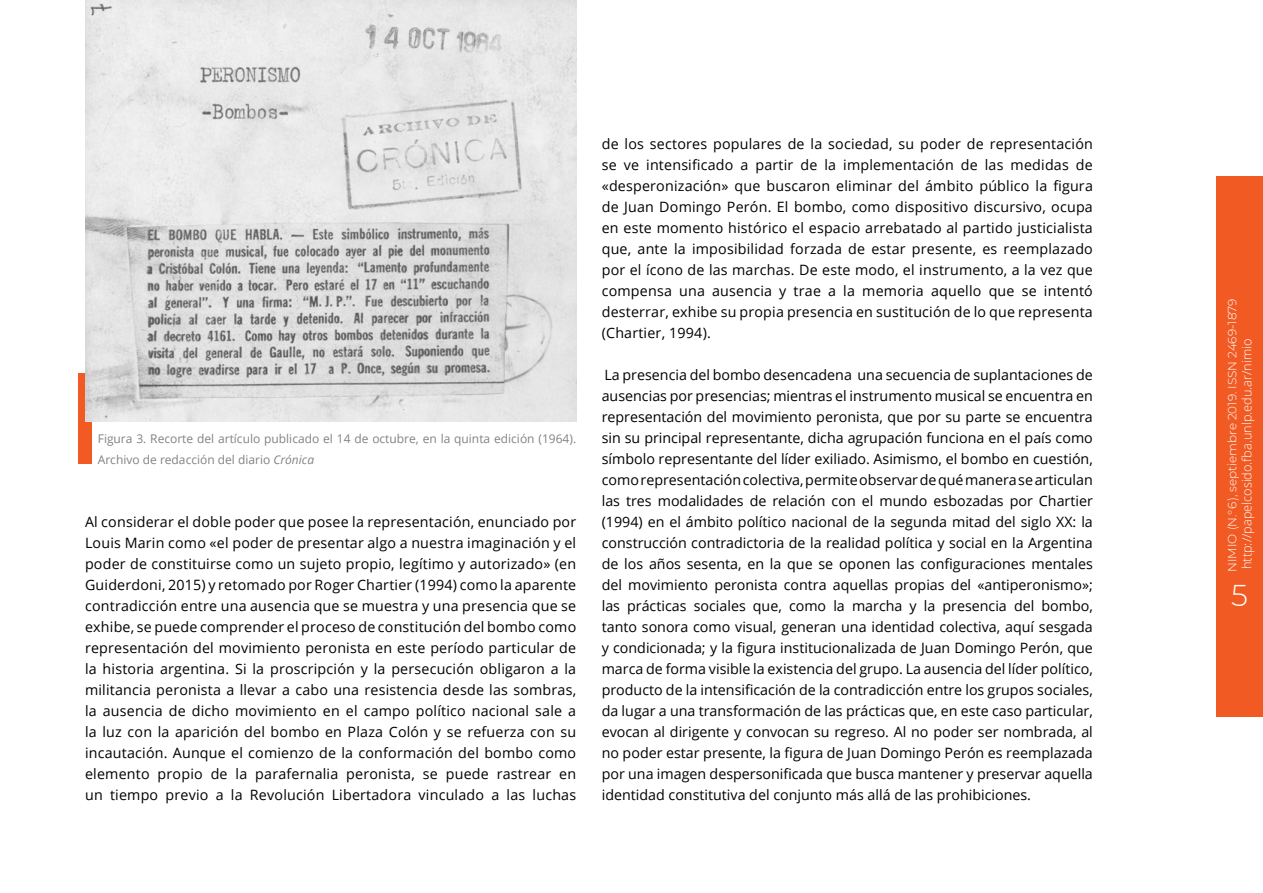
<style>
.page{position:relative;width:1263px;height:893px;background:#fff}
.page>*{position:absolute;margin:0;border:0;box-sizing:border-box;transform-origin:0 0}
.t1{font:300 30px "Montserrat";color:#fff}
.t2{font:14.25px/21px "Open Sans";letter-spacing:.015em;color:#000;text-align:justify}
.t3{font:300 12.75px "Open Sans";color:#fff}
.t4{font:12px/21px "Open Sans";color:#808285}
.t5{font:300 12px "Montserrat";color:#fff}
.s1{font-style:italic}
</style>
<div class="page">
<div style="left:1216px;top:176px;width:47px;height:540px;background:#f15a22"></div>
<div style="left:78px;top:374px;width:14px;height:90px;background:#f15a22"></div>
<img style="left:85px;top:0;width:491px;height:422px">
<p class="t4" style="left:98px;top:427px;width:480px">Figura 3. Recorte del artículo publicado el 14 de octubre, en la quinta edición (1964).<br>Archivo de redacción del diario <span class="s1">Crónica</span></p>
<p class="t2" style="left:85px;top:511px;width:493px">Al considerar el doble poder que posee la representación, enunciado por Louis Marin como «el poder de presentar algo a nuestra imaginación y el poder de constituirse como un sujeto propio, legítimo y autorizado» (en Guiderdoni, 2015) y retomado por Roger Chartier (1994) como la aparente contradicción entre una ausencia que se muestra y una presencia que se exhibe, se puede comprender el proceso de constitución del bombo como representación del movimiento peronista en este período particular de la historia argentina. Si la proscripción y la persecución obligaron a la militancia peronista a llevar a cabo una resistencia desde las sombras, la ausencia de dicho movimiento en el campo político nacional sale a la luz con la aparición del bombo en Plaza Colón y se refuerza con su incautación. Aunque el comienzo de la conformación del bombo como elemento propio de la parafernalia peronista, se puede rastrear en un tiempo previo a la Revolución Libertadora vinculado a las luchas</p>
<p class="t2" style="left:602px;top:133px;width:493px">de los sectores populares de la sociedad, su poder de representación se ve intensificado a partir de la implementación de las medidas de «desperonización» que buscaron eliminar del ámbito público la figura de Juan Domingo Perón. El bombo, como dispositivo discursivo, ocupa en este momento histórico el espacio arrebatado al partido justicialista que, ante la imposibilidad forzada de estar presente, es reemplazado por el ícono de las marchas. De este modo, el instrumento, a la vez que compensa una ausencia y trae a la memoria aquello que se intentó desterrar, exhibe su propia presencia en sustitución de lo que representa (Chartier, 1994).</p>
<p class="t2" style="left:602px;top:364px;width:493px">La presencia del bombo desencadena una secuencia de suplantaciones de ausencias por presencias; mientras el instrumento musical se encuentra en representación del movimiento peronista, que por su parte se encuentra sin su principal representante, dicha agrupación funciona en el país como símbolo representante del líder exiliado. Asimismo, el bombo en cuestión, como representación colectiva, permite observar de qué manera se articulan las tres modalidades de relación con el mundo esbozadas por Chartier (1994) en el ámbito político nacional de la segunda mitad del siglo XX: la construcción contradictoria de la realidad política y social en la Argentina de los años sesenta, en la que se oponen las configuraciones mentales del movimiento peronista contra aquellas propias del «antiperonismo»; las prácticas sociales que, como la marcha y la presencia del bombo, tanto sonora como visual, generan una identidad colectiva, aquí sesgada y condicionada; y la figura institucionalizada de Juan Domingo Perón, que marca de forma visible la existencia del grupo. La ausencia del líder político, producto de la intensificación de la contradicción entre los grupos sociales, da lugar a una transformación de las prácticas que, en este caso particular, evocan al dirigente y convocan su regreso. Al no poder ser nombrada, al no poder estar presente, la figura de Juan Domingo Perón es reemplazada por una imagen despersonificada que busca mantener y preservar aquella identidad constitutiva del conjunto más allá de las prohibiciones.</p>
<p class="t5" style="left:1224px;top:572px;width:275px;rotate:-90deg">NIMIO (N.° 6), septiembre 2019. ISSN 2469-1879</p>
<p class="t3" style="left:1238px;top:569px;width:232px;rotate:-90deg">http://papelcosido.fba.unlp.edu.ar/nimio</p>
<h1 class="t1" style="left:1231px;top:575px;width:18px">5</h1>
</div>
